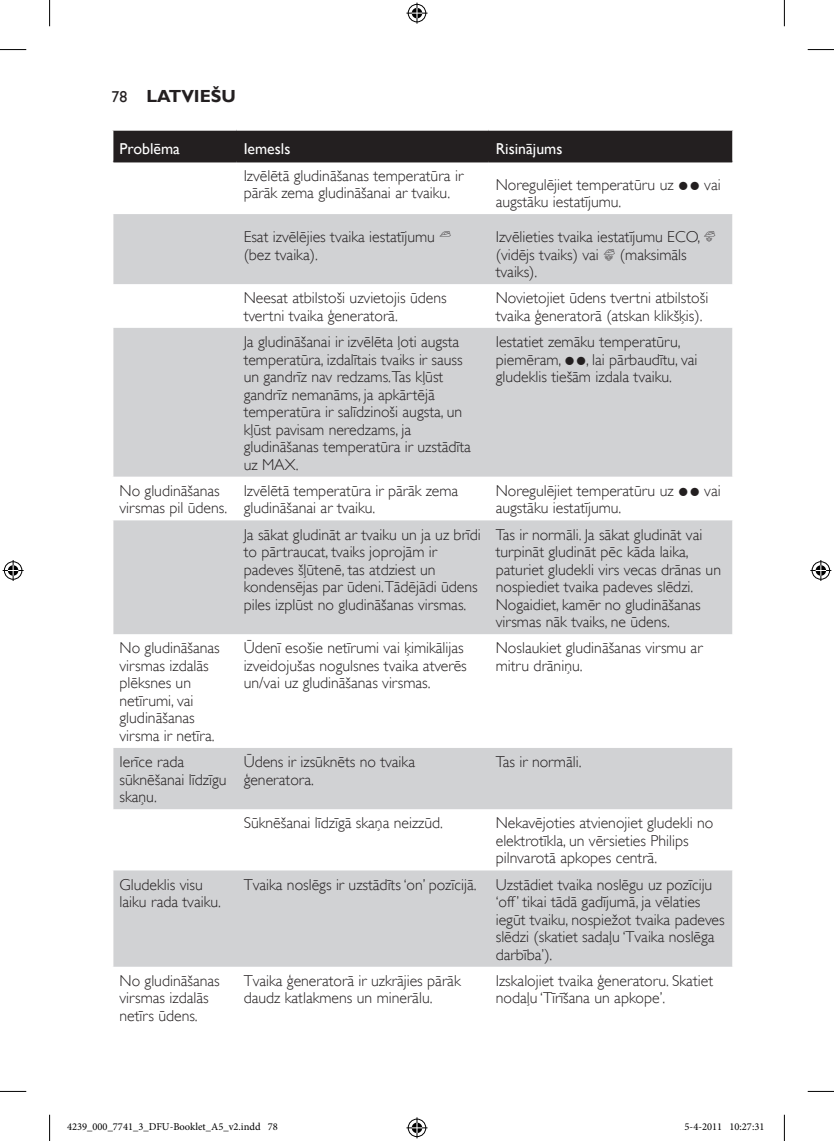
<style>
.page{position:relative;width:834px;height:1141px;background:#fff}
.page>*{position:absolute;margin:0;border:0;box-sizing:border-box;transform-origin:0 0}
.t1{font:700 17.5px "Gill Sans Alt One WGL";color:#231f20}
.t2{font:15.75px/17.5px "Gill Sans Alt One WGL Light";color:#231f20}
.t3{font:15.75px "Gill Sans Alt One WGL";color:#fff}
.t4{font:10.5px "Minion Pro";color:#000}
.s1{font-weight:400;font-size:15.75px}
.s2{font-family:"Philipsfonta Plain"}
.s3{font-family:"Philipslll Font"}
</style>
<div class="page">
<div style="left:113px;top:131px;width:619px;height:30px;background:#231f20"></div>
<svg style="left:113px;top:214px;width:619px;height:753px;fill:#d1d2d4"></svg>
<hr style="left:113px;top:161px;width:123px;height:1px;background:#231f20">
<hr style="left:236px;top:161px;width:252px;height:1px;background:#231f20">
<hr style="left:488px;top:161px;width:244px;height:1px;background:#231f20">
<svg style="left:0;top:49px;width:26px;height:1px"></svg>
<svg style="left:807px;top:49px;width:26px;height:1px"></svg>
<svg style="left:0;top:1091px;width:26px;height:1px"></svg>
<svg style="left:807px;top:1091px;width:26px;height:1px"></svg>
<svg style="left:49px;top:0;width:1px;height:26px"></svg>
<svg style="left:49px;top:1115px;width:1px;height:26px"></svg>
<svg style="left:783px;top:0;width:1px;height:26px"></svg>
<svg style="left:783px;top:1115px;width:1px;height:26px"></svg>
<svg style="left:406px;top:3px;width:21px;height:21px"></svg>
<svg style="left:406px;top:1117px;width:21px;height:21px"></svg>
<svg style="left:3px;top:560px;width:21px;height:21px"></svg>
<svg style="left:810px;top:560px;width:21px;height:21px"></svg>
<p class="t1" style="left:112px;top:84px;width:126px"><span class="s1">78</span> LATVIEŠU</p>
<p class="t3" style="left:119px;top:138px;width:62px">Problēma</p>
<p class="t3" style="left:243px;top:138px;width:48px">Iemesls</p>
<p class="t3" style="left:495px;top:138px;width:68px">Risinājums</p>
<p class="t2" style="left:243px;top:167px;width:221px">Izvēlētā gludināšanas temperatūra ir pārāk zema gludināšanai ar tvaiku.</p>
<p class="t2" style="left:495px;top:176px;width:226px">Noregulējiet temperatūru uz <span class="s2">2</span> vai augstāku iestatījumu.</p>
<p class="t2" style="left:243px;top:228px;width:209px">Esat izvēlējies tvaika iestatījumu <span class="s3">a </span>(bez tvaika).</p>
<p class="t2" style="left:495px;top:228px;width:222px">Izvēlieties tvaika iestatījumu ECO, <span class="s3">[ </span>(vidējs tvaiks) vai <span class="s3">p</span> (maksimāls tvaiks).</p>
<p class="t2" style="left:243px;top:289px;width:204px">Neesat atbilstoši uzvietojis ūdens tvertni tvaika ģeneratorā.</p>
<p class="t2" style="left:495px;top:289px;width:214px">Novietojiet ūdens tvertni atbilstoši tvaika ģeneratorā (atskan klikšķis).</p>
<p class="t2" style="left:243px;top:333px;width:229px">Ja gludināšanai ir izvēlēta ļoti augsta temperatūra, izdalītais tvaiks ir sauss un gandrīz nav redzams.Tas kļūst gandrīz nemanāms, ja apkārtējā temperatūra ir salīdzinoši augsta, un kļūst pavisam neredzams, ja gludināšanas temperatūra ir uzstādīta uz MAX.</p>
<p class="t2" style="left:495px;top:333px;width:203px">Iestatiet zemāku temperatūru, piemēram, <span class="s2">2</span>, lai pārbaudītu, vai gludeklis tiešām izdala tvaiku.</p>
<p class="t2" style="left:119px;top:482px;width:109px">No gludināšanas virsmas pil ūdens.</p>
<p class="t2" style="left:243px;top:482px;width:216px">Izvēlētā temperatūra ir pārāk zema gludināšanai ar tvaiku.</p>
<p class="t2" style="left:495px;top:482px;width:226px">Noregulējiet temperatūru uz <span class="s2">2</span> vai augstāku iestatījumu.</p>
<p class="t2" style="left:243px;top:526px;width:239px">Ja sākat gludināt ar tvaiku un ja uz brīdi to pārtraucat, tvaiks joprojām ir padeves šļūtenē, tas atdziest un kondensējas par ūdeni.Tādējādi ūdens piles izplūst no gludināšanas virsmas.</p>
<p class="t2" style="left:495px;top:526px;width:227px">Tas ir normāli. Ja sākat gludināt vai turpināt gludināt pēc kāda laika, paturiet gludekli virs vecas drānas un nospiediet tvaika padeves slēdzi.<br>Nogaidiet, kamēr no gludināšanas virsmas nāk tvaiks, ne ūdens.</p>
<p class="t2" style="left:119px;top:639px;width:102px">No gludināšanas virsmas izdalās plēksnes un netīrumi, vai gludināšanas virsma ir netīra.</p>
<p class="t2" style="left:243px;top:639px;width:224px">Ūdenī esošie netīrumi vai ķimikālijas izveidojušas nogulsnes tvaika atverēs un/vai uz gludināšanas virsmas.</p>
<p class="t2" style="left:495px;top:639px;width:208px">Noslaukiet gludināšanas virsmu ar mitru drāniņu.</p>
<p class="t2" style="left:119px;top:753px;width:108px">Ierīce rada sūknēšanai līdzīgu skaņu.</p>
<p class="t2" style="left:243px;top:753px;width:173px">Ūdens ir izsūknēts no tvaika ģeneratora.</p>
<p class="t2" style="left:495px;top:753px;width:87px">Tas ir normāli.</p>
<p class="t2" style="left:243px;top:814px;width:201px">Sūknēšanai līdzīgā skaņa neizzūd.</p>
<p class="t2" style="left:495px;top:814px;width:219px">Nekavējoties atvienojiet gludekli no elektrotīkla, un vērsieties Philips pilnvarotā apkopes centrā.</p>
<p class="t2" style="left:119px;top:876px;width:103px">Gludeklis visu laiku rada tvaiku.</p>
<p class="t2" style="left:495px;top:876px;width:230px;text-indent:-252px">Tvaika noslēgs ir uzstādīts ‘on’ pozīcijā. Uzstādiet tvaika noslēgu uz pozīciju ‘off’ tikai tādā gadījumā, ja vēlaties iegūt tvaiku, nospiežot tvaika padeves slēdzi (skatiet sadaļu ‘Tvaika noslēga darbība’).</p>
<p class="t2" style="left:119px;top:972px;width:102px">No gludināšanas virsmas izdalās netīrs ūdens.</p>
<p class="t2" style="left:243px;top:972px;width:218px">Tvaika ģeneratorā ir uzkrājies pārāk daudz katlakmens un minerālu.</p>
<p class="t2" style="left:495px;top:972px;width:219px">Izskalojiet tvaika ģeneratoru. Skatiet nodaļu ‘Tīrīšana un apkope’.</p>
<p class="t4" style="left:67px;top:1120px;width:212px">4239_000_7741_3_DFU-Booklet_A5_v2.indd 78</p>
<p class="t4" style="left:684px;top:1120px;width:81px">5-4-2011 10:27:31</p>
</div>
